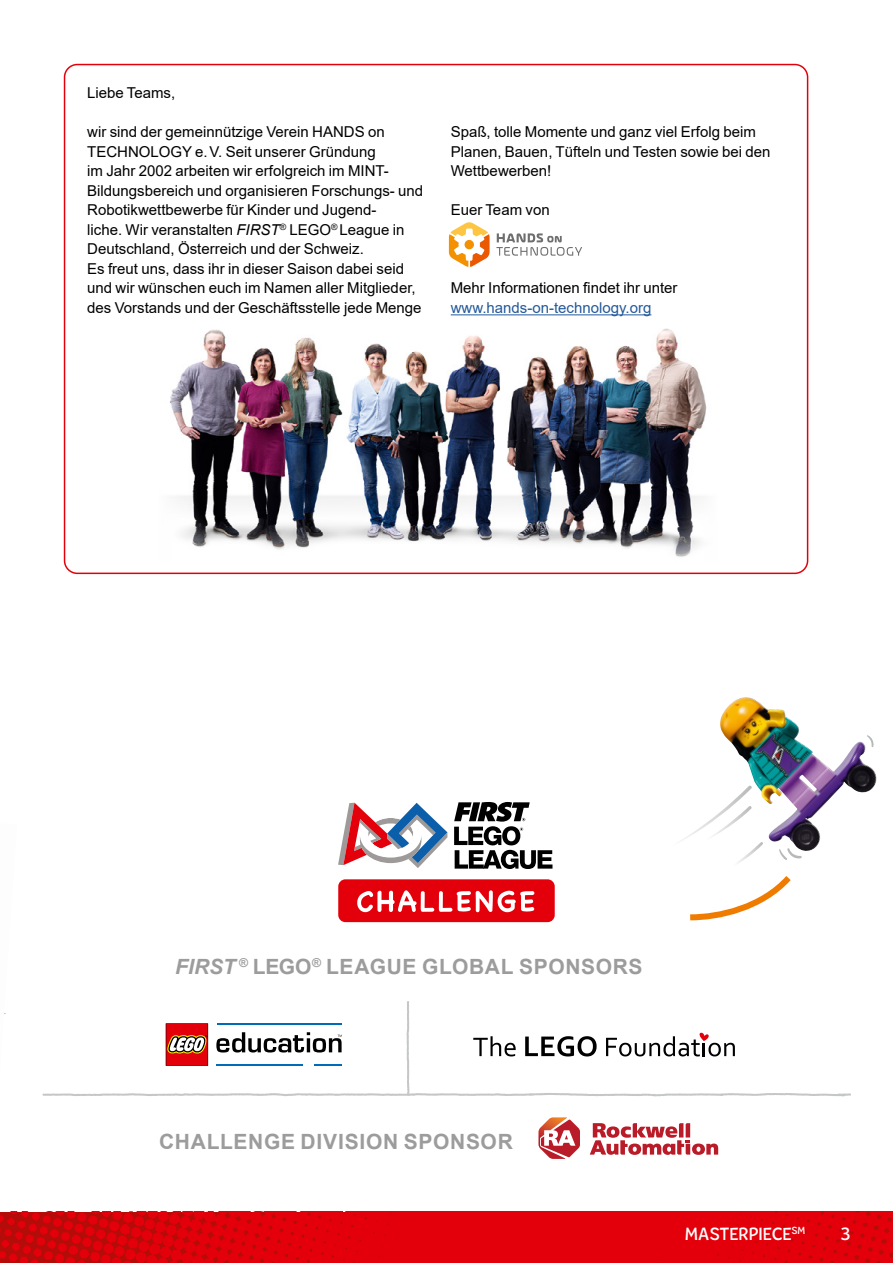
<style>
.page{position:relative;width:893px;height:1263px;background:#fff}
.page>*{position:absolute;margin:0;border:0;box-sizing:border-box;transform-origin:0 0}
.t1{font:700 21px "Arial";letter-spacing:.03em;color:#9c9c9d}
.t2{font:500 18px "Tobi Pro";color:#fff}
.t3{font:15px/19.5px "Arial";color:#000}
.s1{font-style:italic}
.s2{color:#22599b}
</style>
<div class="page">
<svg style="left:683px;top:812px;width:119px;height:109px"></svg>
<img style="left:0;top:1212px;width:507px;height:51px">
<div style="left:507px;top:1212px;width:386px;height:51px;background:#e3000b"></div>
<img style="left:720px;top:697px;width:157px;height:155px">
<svg style="left:43px;top:1001px;width:807px;height:95px"></svg>
<div style="left:338px;top:879px;width:217px;height:43px;background:#e3000b;border-radius:7px"></div>
<svg style="left:338px;top:803px;width:109px;height:65px"></svg>
<svg style="left:454px;top:802px;width:98px;height:67px"></svg>
<svg style="left:357px;top:890px;width:177px;height:22px"></svg>
<svg style="left:590px;top:1123px;width:128px;height:32px"></svg>
<svg style="left:538px;top:1117px;width:42px;height:42px"></svg>
<img style="left:170px;top:328px;width:537px;height:229px">
<svg style="left:449px;top:222px;width:41px;height:45px"></svg>
<div style="left:464px;top:240px;width:10px;height:9px;background:#f39100;border-radius:50%"></div>
<svg style="left:496px;top:233px;width:86px;height:23px"></svg>
<hr style="left:451px;top:314px;width:200px;height:1px;background:#22599b">
<p class="t3" style="left:87px;top:83px;width:90px">Liebe Teams,</p>
<p class="t3" style="left:87px;top:122px;width:338px">wir sind der gemeinnützige Verein HANDS on TECHNOLOGY e.V. Seit unserer Gründung<br>im Jahr 2002 arbeiten wir erfolgreich im MINT-Bildungsbereich und organisieren Forschungs- und Robotikwettbewerbe für Kinder und Jugend-<br>liche. Wir veranstalten <span class="s1">FIRST</span><sup>®</sup> LEGO<sup>®</sup> League in Deutschland, Österreich und der Schweiz.</p>
<p class="t3" style="left:87px;top:258px;width:336px">Es freut uns, dass ihr in dieser Saison dabei seid und wir wünschen euch im Namen aller Mitglieder, des Vorstands und der Geschäftsstelle jede Menge</p>
<p class="t3" style="left:451px;top:122px;width:321px">Spaß, tolle Momente und ganz viel Erfolg beim<br>Planen, Bauen, Tüfteln und Testen sowie bei den<br>Wettbewerben!</p>
<p class="t3" style="left:451px;top:200px;width:100px">Euer Team von</p>
<p class="t3" style="left:451px;top:278px;width:228px">Mehr Informationen findet ihr unter <span class="s2">www.hands-on-technology.org</span></p>
<p class="t1" style="left:175px;top:952px;width:469px"><span class="s1">FIRST</span> <sup>®</sup> LEGO<sup>®</sup> LEAGUE GLOBAL SPONSORS</p>
<p class="t1" style="left:159px;top:1126px;width:355px">CHALLENGE DIVISION SPONSOR</p>
<p class="t2" style="left:685px;top:1222px;width:122px">MASTERPIECE<sup>SM</sup></p>
<p class="t2" style="left:840px;top:1222px;width:12px">3</p>
</div>
